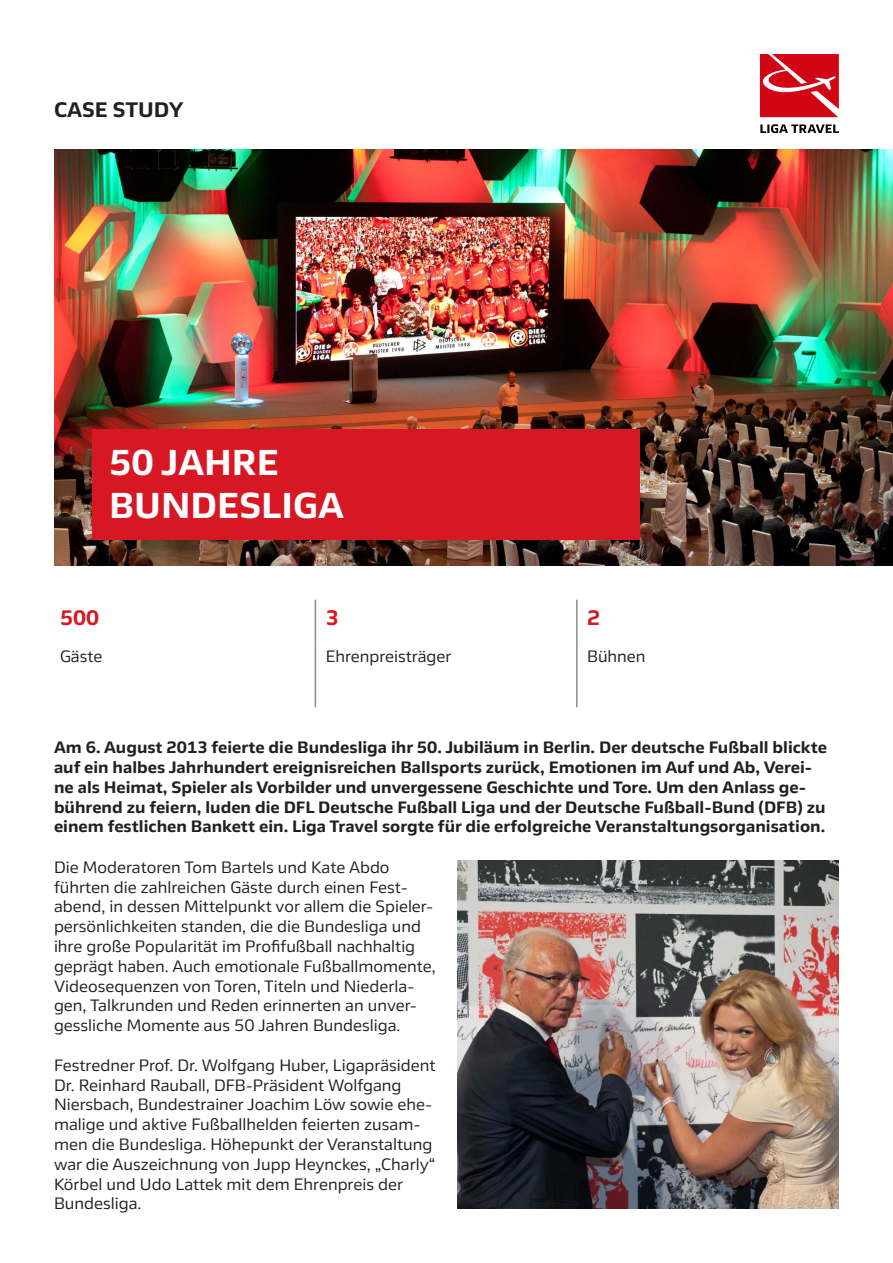
<style>
.page{position:relative;width:893px;height:1263px;background:#fff}
.page>*{position:absolute;margin:0;border:0;box-sizing:border-box;transform-origin:0 0}
.t1{font:700 36px "DFL";color:#fff}
.t2{font:700 21px "DFL";color:#231f20}
.t3{font:700 21px "DFL";color:#d71824}
.t4{font:16.5px/19.8px "DFL";color:#231f20}
.t5{font:700 16.5px/19.8px "DFL";color:#231f20}
</style>
<div class="page">
<img style="left:54px;top:149px;width:839px;height:417px">
<hr style="left:315px;top:600px;width:1px;height:43px;background:#8a8c8f">
<hr style="left:315px;top:643px;width:1px;height:64px;background:#8a8c8f">
<hr style="left:576px;top:600px;width:2px;height:43px;background:#8a8c8f">
<hr style="left:576px;top:643px;width:2px;height:64px;background:#8a8c8f">
<img style="left:457px;top:860px;width:382px;height:349px">
<div style="left:92px;top:429px;width:548px;height:110px;background:#d71824"></div>
<svg style="left:759px;top:54px;width:80px;height:63px;background:#d92d3a"></svg>
<svg style="left:760px;top:124px;width:79px;height:9px"></svg>
<p class="t2" style="left:54px;top:94px;width:131px">CASE STUDY</p>
<p class="t1" style="left:109px;top:436px;width:171px">50 JAHRE</p>
<p class="t1" style="left:109px;top:480px;width:236px">BUNDESLIGA</p>
<p class="t3" style="left:60px;top:602px;width:41px">500</p>
<p class="t3" style="left:326px;top:602px;width:15px">3</p>
<p class="t3" style="left:587px;top:602px;width:15px">2</p>
<p class="t4" style="left:60px;top:645px;width:44px">Gäste</p>
<p class="t4" style="left:326px;top:645px;width:127px">Ehrenpreisträger</p>
<p class="t4" style="left:587px;top:645px;width:60px">Bühnen</p>
<p class="t5" style="left:54px;top:736px;width:775px">Am 6. August 2013 feierte die Bundesliga ihr 50. Jubiläum in Berlin. Der deutsche Fußball blickte auf ein halbes Jahrhundert ereignisreichen Ballsports zurück, Emotionen im Auf und Ab, Verei&shy;ne als Heimat, Spieler als Vorbilder und unvergessene Geschichte und Tore. Um den Anlass ge&shy;bührend zu feiern, luden die DFL Deutsche Fußball Liga und der Deutsche Fußball-Bund (DFB) zu einem festlichen Bankett ein. Liga Travel sorgte für die erfolgreiche Veranstaltungsorganisation.</p>
<p class="t4" style="left:54px;top:856px;width:383px">Die Moderatoren Tom Bartels und Kate Abdo führten die zahlreichen Gäste durch einen Fest&shy;abend, in dessen Mittelpunkt vor allem die Spieler&shy;persönlichkeiten standen, die die Bundesliga und ihre große Popularität im Profifußball nachhaltig geprägt haben. Auch emotionale Fußballmomente, Videosequenzen von Toren, Titeln und Niederla&shy;gen, Talkrunden und Reden erinnerten an unver&shy;gessliche Momente aus 50 Jahren Bundesliga.</p>
<p class="t4" style="left:54px;top:1054px;width:383px">Festredner Prof. Dr. Wolfgang Huber, Ligapräsident Dr. Reinhard Rauball, DFB-Präsident Wolfgang Niersbach, Bundestrainer Joachim Löw sowie ehe&shy;malige und aktive Fußballhelden feierten zusam&shy;men die Bundesliga. Höhepunkt der Veranstaltung war die Auszeichnung von Jupp Heynckes, „Charly“ Körbel und Udo Lattek mit dem Ehrenpreis der Bundesliga.</p>
</div>
